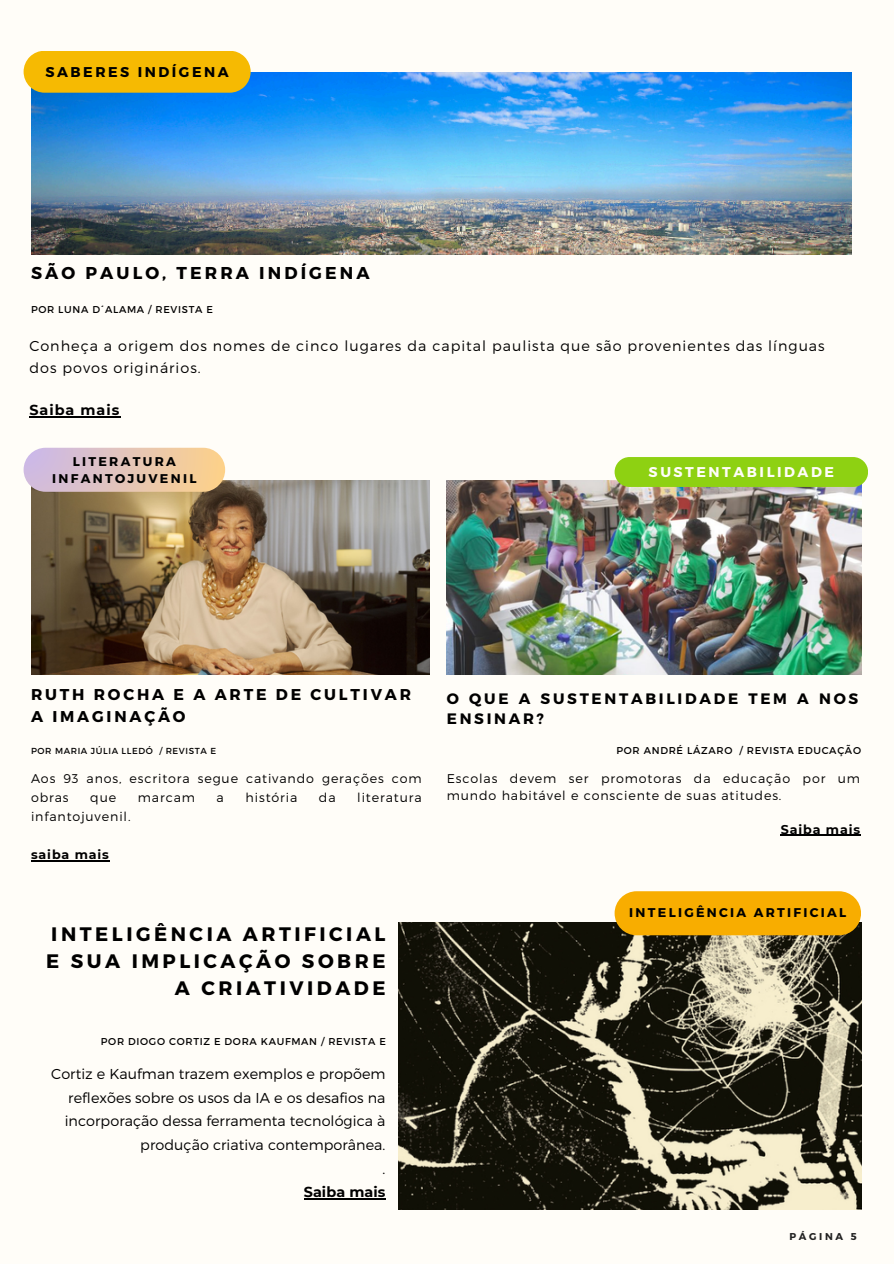
<style>
.page{position:relative;width:894px;height:1264px;background:#fff}
.page>*{position:absolute;margin:0;border:0;box-sizing:border-box;transform-origin:0 0}
.t1{font:700 19.5px/27px "Montserrat";letter-spacing:.18em;color:#000;text-align:right}
.t2{font:700 17.1px "Montserrat";letter-spacing:.18em;color:#000}
.t3{font:700 15.6px/21.3px "Montserrat";letter-spacing:.18em;color:#000}
.t4{font:700 15.15px/20.2px "Montserrat";letter-spacing:.18em;color:#000}
.t5{font:300 14.4px/23.7px "Montserrat";letter-spacing:.005em;color:#000;text-align:right}
.t6{font:300 14.4px/21.3px "Montserrat";letter-spacing:.07em;color:#000}
.t7{font:700 14.4px "Montserrat";letter-spacing:.07em;color:#000}
.t8{font:700 14.1px "Montserrat";letter-spacing:.18em;color:#fffdf8}
.t9{font:700 14.1px "Montserrat";letter-spacing:.18em;color:#000}
.t10{font:300 12.6px/16.8px "Montserrat";letter-spacing:.07em;color:#000}
.t11{font:700 12.6px/16.8px "Montserrat";letter-spacing:.18em;color:#000;text-align:center}
.t12{font:700 12.6px "Montserrat";letter-spacing:.07em;color:#000}
.t13{font:9.9px "Montserrat";letter-spacing:.07em;color:#000}
.t14{font:700 9.9px "Montserrat";letter-spacing:.27em;color:#222}
.t15{font:8.7px "Montserrat";letter-spacing:.07em;color:#000}
.s1{font-weight:700}
</style>
<div class="page">
<div style="left:0;top:0;width:893px;height:1263px;background:#fffdf8"></div>
<img style="left:31px;top:73px;width:820px;height:182px">
<img style="left:31px;top:480px;width:398px;height:194px">
<img style="left:446px;top:480px;width:414px;height:194px">
<div style="left:614px;top:457px;width:253px;height:30px;background:#8ed112;border-radius:15px"></div>
<img style="left:398px;top:922px;width:463px;height:287px">
<div style="left:24px;top:51px;width:226px;height:42px;background:#f6ba02"></div>
<div style="left:24px;top:448px;width:201px;height:44px;background:linear-gradient(to right,#ccb8e8,#fdd189);border-radius:22px"></div>
<div style="left:614px;top:891px;width:246px;height:44px;background:#f8ad00;border-radius:22px"></div>
<hr style="left:780px;top:834px;width:80px;height:1px;background:#000">
<hr style="left:29px;top:416px;width:91px;height:2px;background:#000">
<hr style="left:31px;top:860px;width:79px;height:1px;background:#000">
<hr style="left:304px;top:1198px;width:81px;height:1px;background:#000">
<h2 class="t9" style="left:45px;top:62px;width:185px">SABERES INDÍGENA</h2>
<p class="t2" style="left:31px;top:261px;width:340px">SÃO PAULO, TERRA INDÍGENA</p>
<h5 class="t13" style="left:31px;top:303px;width:183px">POR LUNA D´ALAMA / REVISTA E</h5>
<p class="t6" style="left:29px;top:335px;width:796px">Conheça a origem dos nomes de cinco lugares da capital paulista que são provenientes das línguas dos povos originários.</p>
<p class="t7" style="left:29px;top:401px;width:92px">Saiba mais</p>
<p class="t11" style="left:52px;top:452px;width:146px">LITERATURA<br>INFANTOJUVENIL</p>
<h3 class="t8" style="left:648px;top:463px;width:187px">SUSTENTABILIDADE</h3>
<h3 class="t3" style="left:31px;top:683px;width:381px">RUTH ROCHA E A ARTE DE CULTIVAR<br>A IMAGINAÇÃO</h3>
<p class="t15" style="left:31px;top:745px;width:187px">POR MARIA JÚLIA LLEDÓ / REVISTA E</p>
<h3 class="t10" style="left:31px;top:768px;width:392px;line-height:18.9px">Aos 93 anos, escritora segue cativando gerações com obras</h3>
<h3 class="t10" style="left:90px;top:788px;width:27px">que</h3>
<h3 class="t10" style="left:138px;top:788px;width:59px">marcam</h3>
<h3 class="t10" style="left:216px;top:788px;width:9px">a</h3>
<h3 class="t10" style="left:245px;top:788px;width:53px">história</h3>
<h3 class="t10" style="left:319px;top:788px;width:18px">da</h3>
<h3 class="t10" style="left:357px;top:788px;width:66px">literatura</h3>
<h3 class="t10" style="left:31px;top:807px;width:101px">infantojuvenil.</h3>
<p class="t12" style="left:31px;top:846px;width:79px">saiba mais</p>
<h1 class="t1" style="left:46px;top:919px;width:341px">INTELIGÊNCIA ARTIFICIAL<br>E SUA IMPLICAÇÃO SOBRE<br>A CRIATIVIDADE</h1>
<h6 class="t13" style="left:101px;top:1035px;width:286px">POR DIOGO CORTIZ E DORA KAUFMAN / REVISTA E</h6>
<p class="t5" style="left:51px;top:1061px;width:336px">Cortiz e Kaufman trazem exemplos e propõem reflexões sobre os usos da IA e os desafios na incorporação dessa ferramenta tecnológica à produção criativa contemporânea.<br>.<br><span class="s1">Saiba mais</span></p>
<p class="t4" style="left:446px;top:687px;width:413px">O QUE A SUSTENTABILIDADE TEM A NOS<br>ENSINAR?</p>
<p class="t13" style="left:616px;top:744px;width:246px">POR ANDRÉ LÁZARO / REVISTA EDUCAÇÃO</p>
<h6 class="t10" style="left:446px;top:769px;width:415px">Escolas devem ser promotoras da educação por um mundo habitável e consciente de suas atitudes.</h6>
<h2 class="t12" style="left:780px;top:821px;width:81px">Saiba mais</h2>
<h5 class="t11" style="left:629px;top:903px;width:218px">INTELIGÊNCIA ARTIFICIAL</h5>
<h4 class="t14" style="left:789px;top:1230px;width:69px">PÁGINA 5</h4>
</div>
